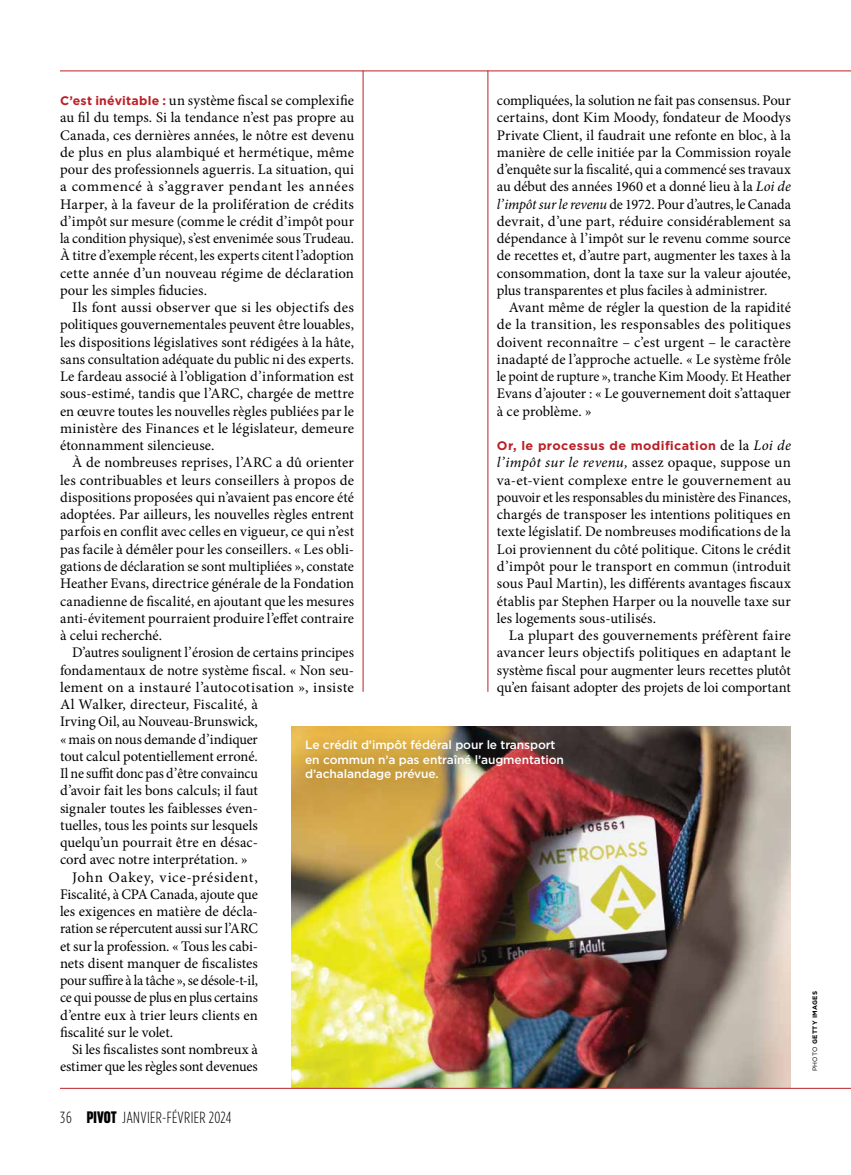
<style>
.page{position:relative;width:851px;height:1175px;background:#fff}
.page>*{position:absolute;margin:0;border:0;box-sizing:border-box;transform-origin:0 0}
.t1{font:300 16.2px "Gotham Condensed";letter-spacing:.02em;color:#000}
.t2{font:14.7px/17.2px "Minion Pro";color:#000;text-align:justify}
.t3{font:14.7px "Minion Pro";color:#000;scale:.96 1}
.t4{font:14.7px "Minion Pro";letter-spacing:.02em;color:#000}
.t5{font:14.7px "Minion Pro";letter-spacing:.02em;color:#000;scale:1.04 1}
.t6{font:14.7px "Minion Pro";letter-spacing:.04em;color:#000;scale:1.04 1}
.t7{font:700 12.3px "Gotham";letter-spacing:.035em;color:#bb2026}
.t8{font:500 12px/14.2px "Gotham";letter-spacing:-.01em;color:#fff}
.t9{font:700 6.3px "Gotham";letter-spacing:.055em;color:#000}
.s1{font-style:italic}
.s2{font-family:"Minion Pro";font-weight:400;font-size:14.7px;color:#000}
.s3{font-family:"Minion Pro";font-weight:400;font-style:italic;font-size:14.7px;color:#000}
.s4{font-family:"Gotham";font-weight:700;font-size:12.3px;color:#bb2026}
.s5{font-family:"Sharp Grotesk Bold 14";font-weight:400}
.s6{font-weight:400}
</style>
<div class="page">
<img style="left:291px;top:726px;width:499px;height:362px">
<div style="left:286px;top:722px;width:296px;height:76px;background:#000;opacity:.5"></div>
<hr style="left:60px;top:1088px;width:790px;height:1px;background:#bb2026">
<hr style="left:363px;top:70px;width:1px;height:622px;background:#bb2026">
<hr style="left:487px;top:70px;width:1px;height:622px;background:#bb2026">
<hr style="left:60px;top:70px;width:790px;height:1px;background:#bb2026">
<p class="t2" style="left:497px;top:92px;width:295px">compliquées, la solution ne fait pas consensus. Pour</p>
<p class="t2" style="left:497px;top:109px;width:295px">certains, dont Kim Moody, fondateur de Moodys</p>
<p class="t2" style="left:497px;top:126px;width:295px">Private Client, il faudrait une refonte en bloc, à la</p>
<p class="t2" style="left:497px;top:144px;width:295px">manière de celle initiée par la Commission royale</p>
<p class="t2" style="left:497px;top:161px;width:295px">d’enquête sur la fscalité, qui a commencé ses travaux</p>
<p class="t2" style="left:497px;top:178px;width:295px">au début des années 1960 et a donné lieu à la <span class="s1">Loi de</span></p>
<p class="t2" style="left:497px;top:195px;width:295px"><span class="s1">l’impôt sur le revenu</span> de 1972. Pour d’autres, le Canada</p>
<p class="t2" style="left:497px;top:213px;width:295px">devrait, d’une part, réduire considérablement sa</p>
<p class="t2" style="left:497px;top:230px;width:295px">dépendance à l’impôt sur le revenu comme source</p>
<p class="t2" style="left:497px;top:247px;width:295px">de recettes et, d’autre part, augmenter les taxes à la</p>
<p class="t2" style="left:497px;top:264px;width:295px">consommation, dont la taxe sur la valeur ajoutée,</p>
<p class="t2" style="left:497px;top:282px;width:272px">plus transparentes et plus faciles à administrer.</p>
<p class="t2" style="left:509px;top:299px;width:283px">Avant même de régler la question de la rapidité</p>
<p class="t4" style="left:497px;top:315px;width:295px">de la transition, les responsables des politiques</p>
<p class="t2" style="left:497px;top:333px;width:295px">doivent reconnaître – c’est urgent – le caractère</p>
<p class="t2" style="left:497px;top:351px;width:295px">inadapté de l’approche actuelle. « Le système frôle</p>
<p class="t3" style="left:497px;top:366px;width:308px">le point de rupture », tranche Kim Moody. Et Heather</p>
<p class="t2" style="left:497px;top:385px;width:295px">Evans d’ajouter : « Le gouvernement doit s’attaquer</p>
<p class="t2" style="left:497px;top:402px;width:96px">à ce problème. »</p>
<p class="t7" style="left:497px;top:437px;width:295px">Or, le processus de modifcation <span class="s2">de la</span> <span class="s3">Loi de</span></p>
<p class="t2" style="left:497px;top:454px;width:295px"><span class="s1">l’impôt sur le revenu,</span> assez opaque, suppose un va-et-vient complexe entre le gouvernement au pouvoir et les responsables du ministère des Finances, chargés de transposer les intentions politiques en texte législatif. De nombreuses modifcations de la Loi proviennent du côté politique. Citons le crédit d’impôt pour le transport en commun (introduit sous Paul Martin), les diférents avantages fscaux établis par Stephen Harper ou la nouvelle taxe sur les logements sous-utilisés.</p>
<p class="t2" style="left:497px;top:627px;width:295px;text-indent:12px">La plupart des gouvernements préfèrent faire avancer leurs objectifs politiques en adaptant le système fscal pour augmenter leurs recettes plutôt qu’en faisant adopter des projets de loi comportant</p>
<p class="t2" style="left:60px;top:92px;width:295px"><span class="s4">C’est inévitable :</span> un système fscal se complexife au fl du temps. Si la tendance n’est pas propre au Canada, ces dernières années, le nôtre est devenu de plus en plus alambiqué et hermétique, même pour des professionnels aguerris. La situation, qui a commencé à s’aggraver pendant les années Harper, à la faveur de la prolifération de crédits d’impôt sur mesure (comme le crédit d’impôt pour la condition physique), s’est envenimée sous Trudeau.<br>À titre d’exemple récent, les experts citent l’adoption cette année d’un nouveau régime de déclaration pour les simples fducies.</p>
<p class="t2" style="left:60px;top:299px;width:295px;text-indent:12px">Ils font aussi observer que si les objectifs des politiques gouvernementales peuvent être louables, les dispositions législatives sont rédigées à la hâte, sans consultation adéquate du public ni des experts.<br>Le fardeau associé à l’obligation d’information est sous-estimé, tandis que l’ARC, chargée de mettre en œuvre toutes les nouvelles règles publiées par le ministère des Finances et le législateur, demeure étonnamment silencieuse.</p>
<p class="t2" style="left:60px;top:454px;width:295px;text-indent:12px">À de nombreuses reprises, l’ARC a dû orienter les contribuables et leurs conseillers à propos de dispositions proposées qui n’avaient pas encore été adoptées. Par ailleurs, les nouvelles règles entrent parfois en confit avec celles en vigueur, ce qui n’est pas facile à démêler pour les conseillers. « Les obli&shy;gations de déclaration se sont multipliées », constate Heather Evans, directrice générale de la Fondation canadienne de fscalité, en ajoutant que les mesures anti-évitement pourraient produire l’efet contraire à celui recherché.</p>
<p class="t2" style="left:72px;top:644px;width:283px">D’autres soulignent l’érosion de certains principes</p>
<p class="t2" style="left:60px;top:661px;width:295px">fondamentaux de notre système fscal. « Non seu-</p>
<p class="t5" style="left:60px;top:677px;width:284px">lement on a instauré l’autocotisation », insiste</p>
<p class="t2" style="left:60px;top:696px;width:199px">Al Walker, directeur, Fiscalité, à</p>
<p class="t2" style="left:60px;top:713px;width:199px">Irving Oil, au Nouveau-Brunswick,</p>
<p class="t2" style="left:60px;top:730px;width:199px">« mais on nous demande d’indiquer</p>
<p class="t2" style="left:60px;top:747px;width:199px">tout calcul potentiellement erroné.</p>
<p class="t3" style="left:60px;top:763px;width:208px">Il ne suft donc pas d’être convaincu</p>
<p class="t2" style="left:60px;top:782px;width:199px">d’avoir fait les bons calculs; il faut</p>
<p class="t2" style="left:60px;top:799px;width:199px">signaler toutes les faiblesses éven-</p>
<p class="t2" style="left:60px;top:816px;width:199px">tuelles, tous les points sur lesquels</p>
<p class="t2" style="left:60px;top:834px;width:199px">quelqu’un pourrait être en désac-</p>
<p class="t2" style="left:60px;top:851px;width:189px">cord avec notre interprétation. »</p>
<p class="t6" style="left:72px;top:867px;width:180px">John Oakey, vice-président,</p>
<p class="t2" style="left:60px;top:885px;width:199px">Fiscalité, à CPA Canada, ajoute que</p>
<p class="t2" style="left:60px;top:903px;width:199px">les exigences en matière de décla-</p>
<p class="t2" style="left:60px;top:920px;width:199px">ration se répercutent aussi sur l’ARC</p>
<p class="t2" style="left:60px;top:937px;width:199px">et sur la profession. « Tous les cabi-</p>
<p class="t2" style="left:60px;top:954px;width:199px">nets disent manquer de fscalistes</p>
<p class="t3" style="left:60px;top:970px;width:207px">pour sufre à la tâche », se désole-t-il,</p>
<p class="t3" style="left:60px;top:987px;width:208px">ce qui pousse de plus en plus certains</p>
<p class="t2" style="left:60px;top:1006px;width:199px">d’entre eux à trier leurs clients en</p>
<p class="t2" style="left:60px;top:1023px;width:115px">fscalité sur le volet.</p>
<p class="t2" style="left:60px;top:1040px;width:199px;text-align:right">Si les fscalistes sont nombreux à estimer que les règles sont devenues</p>
<p class="t8" style="left:305px;top:738px;width:260px">Le crédit d’impôt fédéral pour le transport en commun n’a pas entraîné l’augmentation d’achalandage prévue.</p>
<p class="t1" style="left:60px;top:1108px;width:173px">36 <span class="s5">PIVOT</span> JANVIER-FÉVRIER 2024</p>
<p class="t9" style="left:810px;top:1071px;width:82px;rotate:-90deg"><span class="s6">PHOTO</span> GETTY IMAGES</p>
</div>
